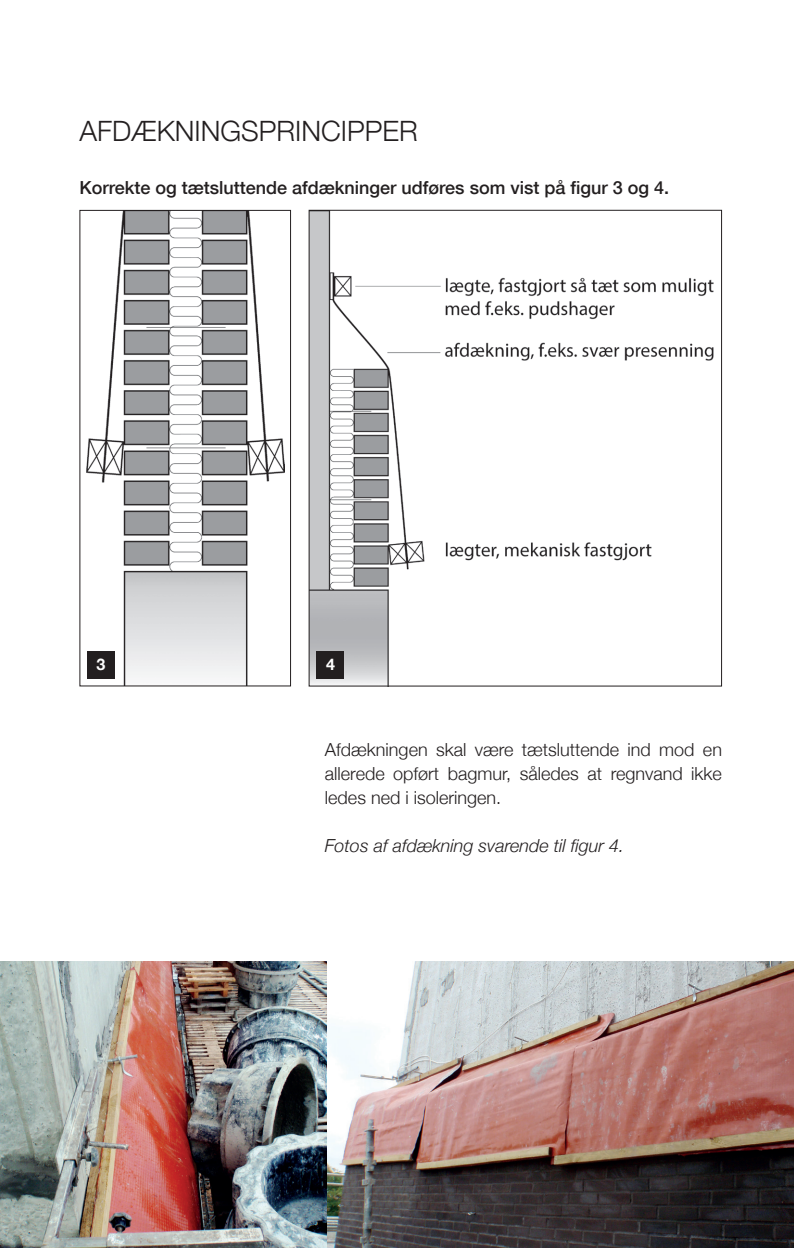
<style>
.page{position:relative;width:794px;height:1248px;background:#fff}
.page>*{position:absolute;margin:0;border:0;box-sizing:border-box;transform-origin:0 0}
.t1{font:300 28px "Helvetica Neue";color:#231f20}
.t2{font:300 18px/24px "Helvetica Neue";color:#231f20;text-align:justify}
.t3{font:500 18px "Helvetica Neue";color:#231f20}
.t4{font:italic 300 18px "Helvetica Neue";color:#231f20}
.t5{font:700 16px "Helvetica Neue";color:#fff}
</style>
<div class="page">
<img style="left:311px;top:212px;width:403px;height:472px">
<div style="left:317px;top:651px;width:27px;height:28px;background:#231f20"></div>
<img style="left:86px;top:212px;width:199px;height:472px">
<div style="left:80px;top:210px;width:211px;height:476px;border:1px solid #231f20"></div>
<div style="left:87px;top:651px;width:28px;height:28px;background:#231f20"></div>
<img style="left:0;top:961px;width:794px;height:286px">
<p class="t1" style="left:79px;top:113px;width:340px">AFDÆKNINGSPRINCIPPER</p>
<p class="t3" style="left:79px;top:177px;width:591px">Korrekte og tætsluttende afdækninger udføres som vist på figur 3 og 4.</p>
<p class="t5" style="left:96px;top:654px;width:10px">3</p>
<p class="t5" style="left:326px;top:654px;width:10px">4</p>
<p class="t2" style="left:325px;top:736px;width:398px">Afdækningen skal være tætsluttende ind mod en allerede opført bagmur, således at regnvand ikke ledes ned i isoleringen.</p>
<p class="t4" style="left:325px;top:834px;width:301px">Fotos af afdækning svarende til figur 4.</p>
</div>
